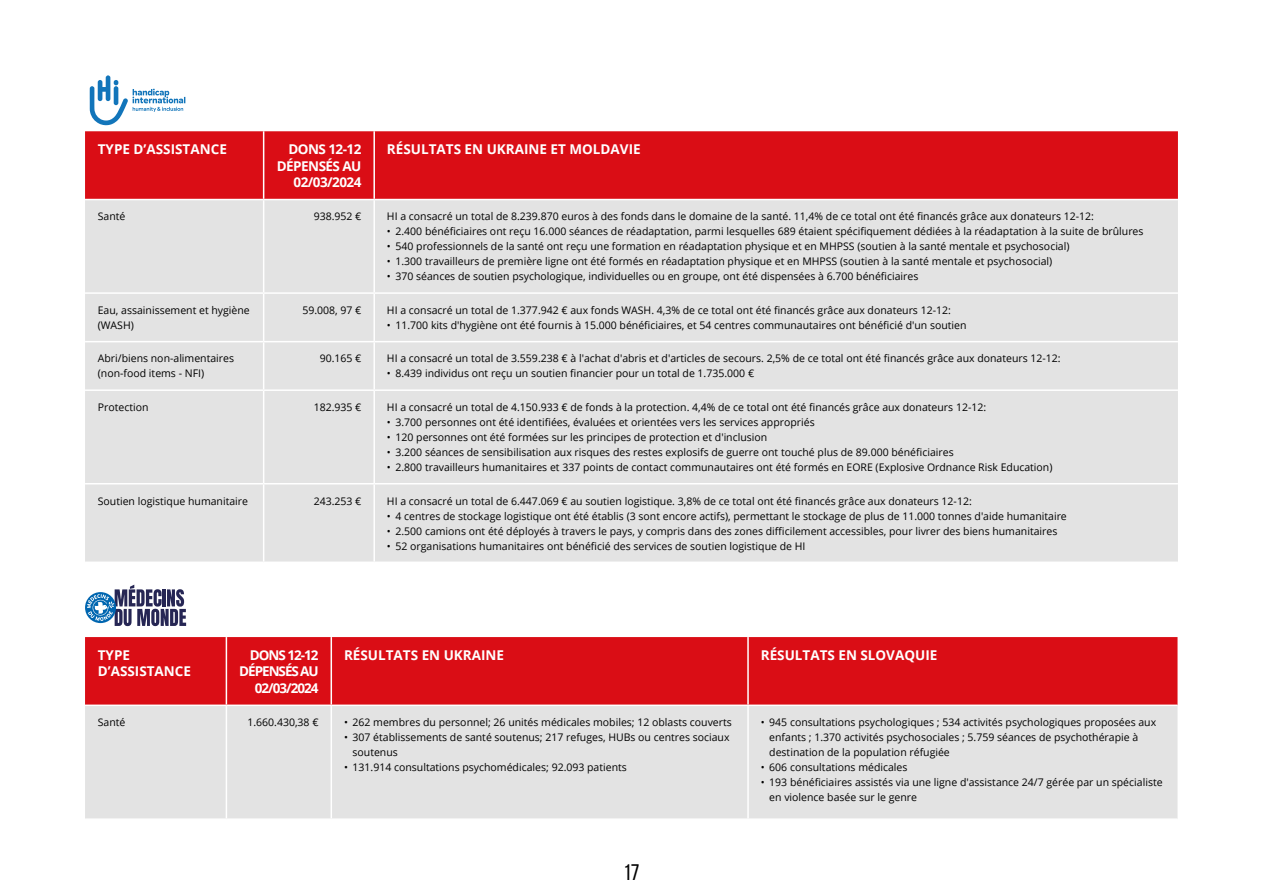
<style>
.page{position:relative;width:1263px;height:893px;background:#fff}
.page>*{position:absolute;margin:0;border:0;box-sizing:border-box;transform-origin:0 0}
.t1{font:22.5px "Bebas Neue";color:#000}
.t2{font:700 13.5px/16.2px "Open Sans";color:#fff}
.t3{font:700 13.5px/16.2px "Open Sans";letter-spacing:-.075em;color:#fff;text-align:right}
.t4{font:700 13.5px/16.2px "Open Sans";letter-spacing:-.04em;color:#fff;text-align:right}
.t5{font:10.5px/15px "Open Sans";color:#000}
</style>
<div class="page">
<svg style="left:85px;top:592px;width:31px;height:31px"></svg>
<svg style="left:87px;top:585px;width:99px;height:41px"></svg>
<div style="left:85px;top:637px;width:1092px;height:68px;background:#da0d15"></div>
<div style="left:85px;top:706px;width:1092px;height:112px;background:#e3e3e3"></div>
<hr style="left:226px;top:637px;width:1px;height:68px;background:#fff">
<hr style="left:331px;top:637px;width:1px;height:68px;background:#fff">
<hr style="left:747px;top:637px;width:2px;height:68px;background:#fff">
<hr style="left:226px;top:706px;width:1px;height:112px;background:#fff">
<hr style="left:331px;top:706px;width:1px;height:112px;background:#fff">
<hr style="left:747px;top:706px;width:2px;height:112px;background:#fff">
<div style="left:85px;top:131px;width:1093px;height:68px;background:#da0d15"></div>
<div style="left:85px;top:200px;width:1093px;height:361px;background:#e3e3e3"></div>
<hr style="left:263px;top:342px;width:1px;height:47px;background:#fff">
<hr style="left:85px;top:292px;width:179px;height:2px;background:#fff">
<hr style="left:264px;top:292px;width:110px;height:2px;background:#fff">
<hr style="left:374px;top:292px;width:804px;height:2px;background:#fff">
<hr style="left:85px;top:341px;width:179px;height:1px;background:#fff">
<hr style="left:264px;top:341px;width:110px;height:1px;background:#fff">
<hr style="left:374px;top:341px;width:804px;height:1px;background:#fff">
<hr style="left:85px;top:389px;width:179px;height:2px;background:#fff">
<hr style="left:264px;top:389px;width:110px;height:2px;background:#fff">
<hr style="left:374px;top:389px;width:804px;height:2px;background:#fff">
<hr style="left:85px;top:483px;width:179px;height:1px;background:#fff">
<hr style="left:264px;top:483px;width:110px;height:1px;background:#fff">
<hr style="left:374px;top:483px;width:804px;height:1px;background:#fff">
<hr style="left:263px;top:131px;width:1px;height:68px;background:#fff">
<hr style="left:373px;top:131px;width:2px;height:68px;background:#fff">
<hr style="left:263px;top:200px;width:1px;height:92px;background:#fff">
<hr style="left:373px;top:200px;width:2px;height:92px;background:#fff">
<hr style="left:263px;top:294px;width:1px;height:47px;background:#fff">
<hr style="left:373px;top:294px;width:2px;height:47px;background:#fff">
<hr style="left:373px;top:342px;width:2px;height:47px;background:#fff">
<hr style="left:263px;top:391px;width:1px;height:92px;background:#fff">
<hr style="left:373px;top:391px;width:2px;height:92px;background:#fff">
<hr style="left:263px;top:484px;width:1px;height:77px;background:#fff">
<hr style="left:373px;top:484px;width:2px;height:77px;background:#fff">
<svg style="left:90px;top:75px;width:95px;height:50px"></svg>
<p class="t2" style="left:98px;top:141px;width:131px">TYPE D’ASSISTANCE</p>
<p class="t4" style="left:277px;top:141px;width:86px">DONS 12-12<br>DÉPENSÉS AU<br>02/03/2024</p>
<p class="t2" style="left:387px;top:141px;width:255px">RÉSULTATS EN UKRAINE ET MOLDAVIE</p>
<p class="t5" style="left:98px;top:209px;width:29px">Santé</p>
<p class="t5" style="left:314px;top:209px;width:49px">938.952 €</p>
<p class="t5" style="left:387px;top:209px;width:708px">HI a consacré un total de 8.239.870 euros à des fonds dans le domaine de la santé. 11,4% de ce total ont été financés grâce aux donateurs 12-12:</p>
<p class="t5" style="left:387px;top:224px;width:758px">• 2.400 bénéficiaires ont reçu 16.000 séances de réadaptation, parmi lesquelles 689 étaient spécifiquement dédiées à la réadaptation à la suite de brûlures</p>
<p class="t5" style="left:387px;top:239px;width:684px">• 540 professionnels de la santé ont reçu une formation en réadaptation physique et en MHPSS (soutien à la santé mentale et psychosocial)</p>
<p class="t5" style="left:387px;top:254px;width:667px">• 1.300 travailleurs de première ligne ont été formés en réadaptation physique et en MHPSS (soutien à la santé mentale et psychosocial)</p>
<p class="t5" style="left:387px;top:269px;width:533px">• 370 séances de soutien psychologique, individuelles ou en groupe, ont été dispensées à 6.700 bénéficiaires</p>
<p class="t5" style="left:98px;top:302px;width:154px">Eau, assainissement et hygiène (WASH)</p>
<p class="t5" style="left:302px;top:302px;width:61px">59.008, 97 €</p>
<p class="t5" style="left:387px;top:302px;width:565px">HI a consacré un total de 1.377.942 € aux fonds WASH. 4,3% de ce total ont été financés grâce aux donateurs 12-12:</p>
<p class="t5" style="left:387px;top:317px;width:581px">• 11.700 kits d'hygiène ont été fournis à 15.000 bénéficiaires, et 54 centres communautaires ont bénéficié d'un soutien</p>
<p class="t5" style="left:98px;top:351px;width:138px">Abri/biens non-alimentaires (non-food items - NFI)</p>
<p class="t5" style="left:320px;top:351px;width:43px">90.165 €</p>
<p class="t5" style="left:387px;top:351px;width:675px">HI a consacré un total de 3.559.238 € à l'achat d'abris et d'articles de secours. 2,5% de ce total ont été financés grâce aux donateurs 12-12:</p>
<p class="t5" style="left:387px;top:366px;width:369px">• 8.439 individus ont reçu un soutien financier pour un total de 1.735.000 €</p>
<p class="t5" style="left:98px;top:399px;width:52px">Protection</p>
<p class="t5" style="left:314px;top:399px;width:49px">182.935 €</p>
<p class="t5" style="left:387px;top:399px;width:601px">HI a consacré un total de 4.150.933 € de fonds à la protection. 4,4% de ce total ont été financés grâce aux donateurs 12-12:</p>
<p class="t5" style="left:387px;top:414px;width:429px">• 3.700 personnes ont été identifiées, évaluées et orientées vers les services appropriés</p>
<p class="t5" style="left:387px;top:429px;width:382px">• 120 personnes ont été formées sur les principes de protection et d'inclusion</p>
<p class="t5" style="left:387px;top:444px;width:568px">• 3.200 séances de sensibilisation aux risques des restes explosifs de guerre ont touché plus de 89.000 bénéficiaires</p>
<p class="t5" style="left:387px;top:459px;width:667px">• 2.800 travailleurs humanitaires et 337 points de contact communautaires ont été formés en EORE (Explosive Ordnance Risk Education)</p>
<p class="t5" style="left:98px;top:493px;width:152px">Soutien logistique humanitaire</p>
<p class="t5" style="left:314px;top:493px;width:49px">243.253 €</p>
<p class="t5" style="left:387px;top:493px;width:586px">HI a consacré un total de 6.447.069 € au soutien logistique. 3,8% de ce total ont été financés grâce aux donateurs 12-12:</p>
<p class="t5" style="left:387px;top:508px;width:681px">• 4 centres de stockage logistique ont été établis (3 sont encore actifs), permettant le stockage de plus de 11.000 tonnes d'aide humanitaire</p>
<p class="t5" style="left:387px;top:523px;width:672px">• 2.500 camions ont été déployés à travers le pays, y compris dans des zones difficilement accessibles, pour livrer des biens humanitaires</p>
<p class="t5" style="left:387px;top:538px;width:420px">• 52 organisations humanitaires ont bénéficié des services de soutien logistique de HI</p>
<p class="t2" style="left:98px;top:647px;width:95px">TYPE<br>D’ASSISTANCE</p>
<p class="t3" style="left:239px;top:647px;width:81px">DONS 12-12<br>DÉPENSÉS AU<br>02/03/2024</p>
<p class="t2" style="left:344px;top:647px;width:162px">RÉSULTATS EN UKRAINE</p>
<p class="t2" style="left:761px;top:647px;width:178px">RÉSULTATS EN SLOVAQUIE</p>
<p class="t5" style="left:98px;top:714px;width:29px">Santé</p>
<p class="t5" style="left:247px;top:714px;width:73px">1.660.430,38 €</p>
<p class="t5" style="left:344px;top:714px;width:389px">• 262 membres du personnel; 26 unités médicales mobiles; 12 oblasts couverts</p>
<p class="t5" style="left:353px;top:729px;width:378px;text-indent:-9px">• 307 établissements de santé soutenus; 217 refuges, HUBs ou centres sociaux soutenus</p>
<p class="t5" style="left:344px;top:759px;width:284px">• 131.914 consultations psychomédicales; 92.093 patients</p>
<p class="t5" style="left:769px;top:714px;width:388px;text-indent:-9px">• 945 consultations psychologiques ; 534 activités psychologiques proposées aux enfants ; 1.370 activités psychosociales ; 5.759 séances de psychothérapie à destination de la population réfugiée</p>
<p class="t5" style="left:761px;top:759px;width:148px">• 606 consultations médicales</p>
<p class="t5" style="left:769px;top:774px;width:395px;text-indent:-9px">• 193 bénéficiaires assistés via une ligne d'assistance 24/7 gérée par un spécialiste en violence basée sur le genre</p>
<h1 class="t1" style="left:623px;top:860px;width:18px">17</h1>
</div>
